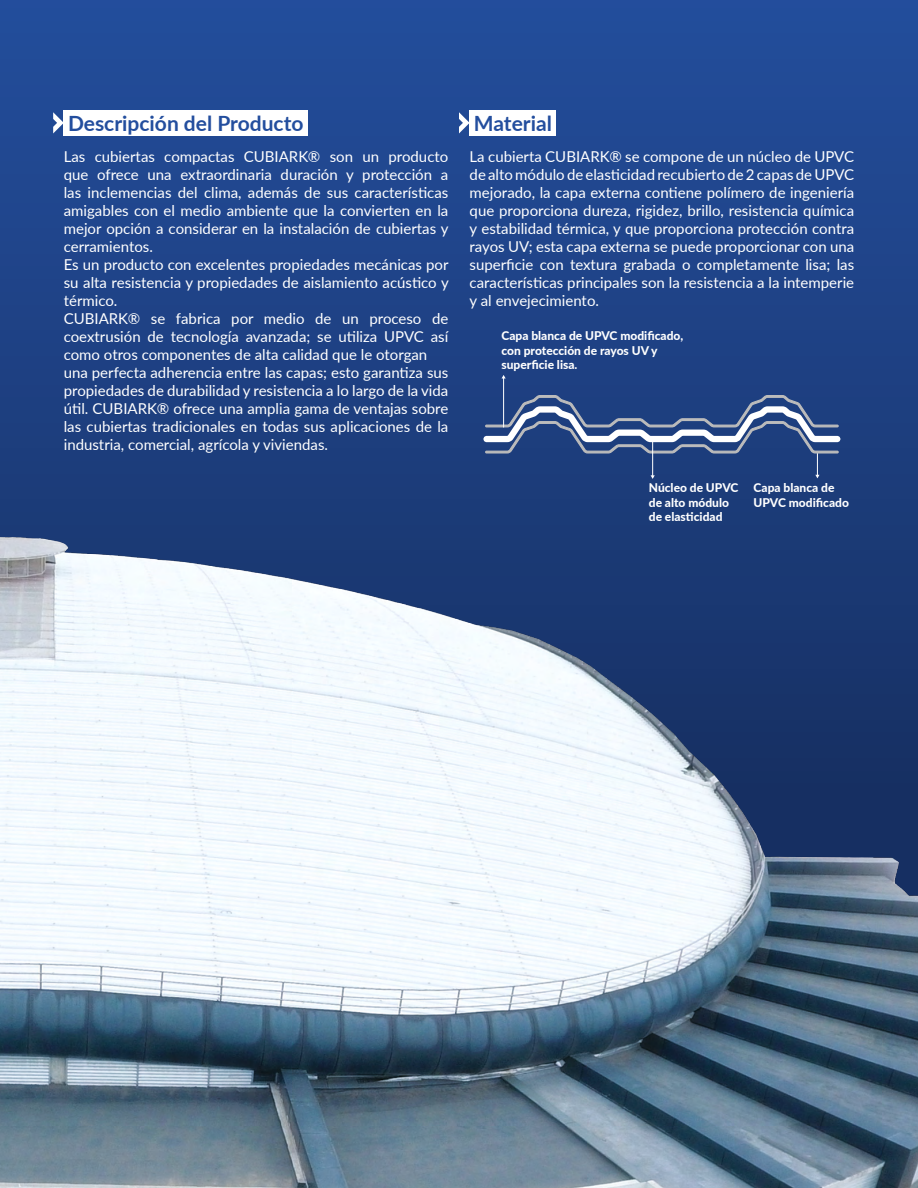
<style>
.page{position:relative;width:918px;height:1188px;background:#fff}
.page>*{position:absolute;margin:0;border:0;box-sizing:border-box;transform-origin:0 0}
.t1{font:700 21px "Lato";color:#234e9e}
.t2{font:15px/18px "Lato";color:#fff}
.t3{font:800 12px/14.4px "Lato";color:#fff}
</style>
<div class="page">
<svg style="left:0;top:0;width:918px;height:537px;background:#1f4489"></svg>
<img style="left:0;top:537px;width:918px;height:651px">
<div style="left:64px;top:110px;width:244px;height:26px;background:#fff"></div>
<div style="left:470px;top:110px;width:86px;height:26px;background:#fff"></div>
<svg style="left:53px;top:112px;width:11px;height:21px"></svg>
<svg style="left:459px;top:112px;width:11px;height:21px"></svg>
<hr style="left:503px;top:378px;width:1px;height:49px;background:#fff">
<svg style="left:502px;top:375px;width:4px;height:4px"></svg>
<svg style="left:481px;top:394px;width:362px;height:85px;background:#3c588d"></svg>
<h1 class="t1" style="left:68px;top:108px;width:237px">Descripción del Producto</h1>
<h1 class="t1" style="left:474px;top:108px;width:80px">Material</h1>
<p class="t2" style="left:64px;top:146px;width:386px">Las cubiertas compactas CUBIARK® son un producto que ofrece una extraordinaria duración y protección a las inclemencias del clima, además de sus características amigables con el medio ambiente que la convierten en la mejor opción a considerar en la instalación de cubiertas y cerramientos.<br>Es un producto con excelentes propiedades mecánicas por su alta resistencia y propiedades de aislamiento acústico y térmico.<br>CUBIARK® se fabrica por medio de un proceso de coextrusión de tecnología avanzada; se utiliza UPVC así como otros componentes de alta calidad que le otorgan una perfecta adherencia entre las capas; esto garantiza sus propiedades de durabilidad y resistencia a lo largo de la vida útil. CUBIARK® ofrece una amplia gama de ventajas sobre las cubiertas tradicionales en todas sus aplicaciones de la industria, comercial, agrícola y viviendas.</p>
<p class="t2" style="left:470px;top:146px;width:386px;text-align:justify">La cubierta CUBIARK® se compone de un núcleo de UPVC de alto módulo de elasticidad recubierto de 2 capas de UPVC mejorado, la capa externa contiene polímero de ingeniería que proporciona dureza, rigidez, brillo, resistencia química y estabilidad térmica, y que proporciona protección contra rayos UV; esta capa externa se puede proporcionar con una superficie con textura grabada o completamente lisa; las características principales son la resistencia a la intemperie y al envejecimiento.</p>
<p class="t3" style="left:502px;top:328px;width:183px">Capa blanca de UPVC modificado, con protección de rayos UV y superficie lisa.</p>
<p class="t3" style="left:649px;top:480px;width:91px">Núcleo de UPVC de alto módulo de elasticidad</p>
<p class="t3" style="left:754px;top:480px;width:97px">Capa blanca de<br>UPVC modificado</p>
</div>
